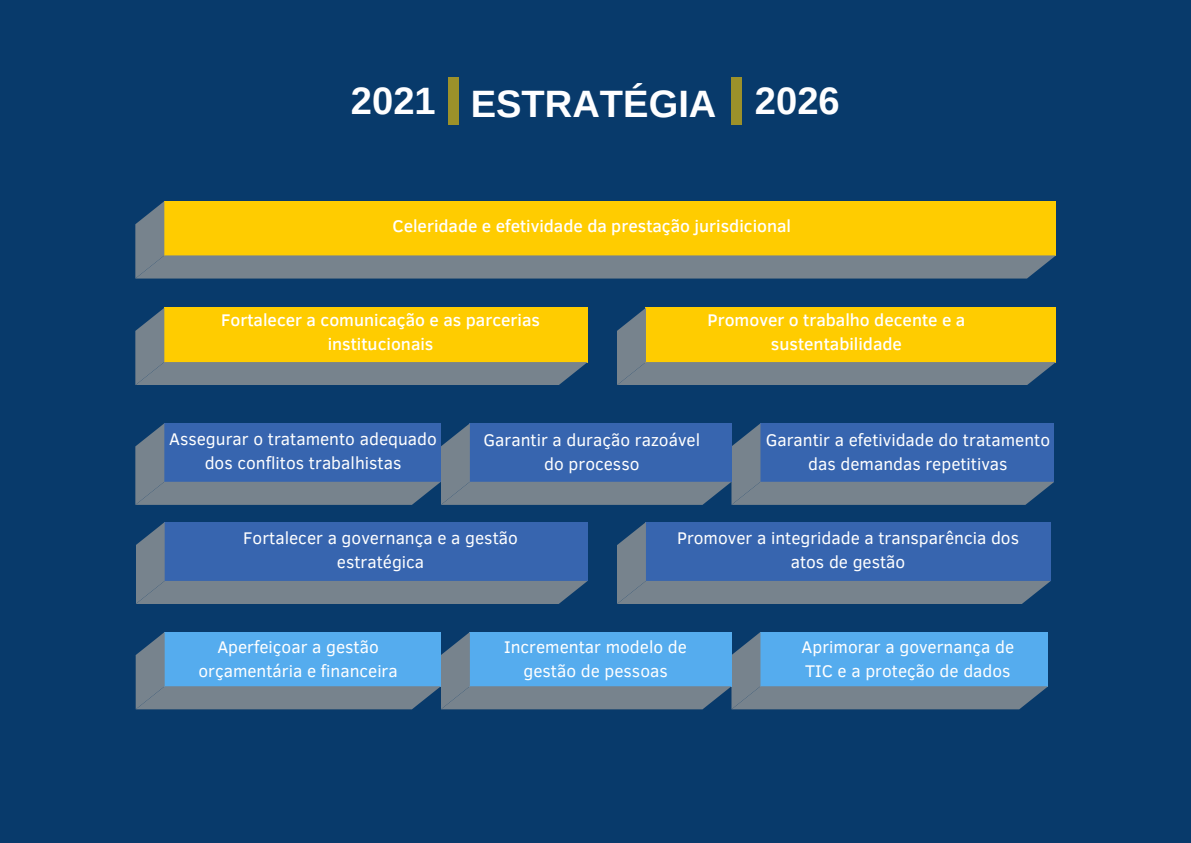
<style>
.page{position:relative;width:1191px;height:843px;background:#fff}
.page>*{position:absolute;margin:0;border:0;box-sizing:border-box;transform-origin:0 0}
.t1{font:700 38.1px "Arimo";color:#fefeff}
.t2{font:17.3px/24.2px "Clear Sans";color:#fff;text-align:center}
.t3{font:500 17.3px/24px "Clear Sans";color:#fff;text-align:center}
</style>
<div class="page">
<div style="left:0;top:0;width:1190px;height:842px;background:#083a6b"></div>
<svg style="left:135px;top:308px;width:452px;height:77px;background:#cdb130"></svg>
<svg style="left:617px;top:308px;width:438px;height:77px;background:#cdb130"></svg>
<svg style="left:135px;top:201px;width:920px;height:77px;background:#d3b42c"></svg>
<svg style="left:136px;top:522px;width:451px;height:81px;background:#496da3"></svg>
<svg style="left:617px;top:522px;width:433px;height:81px;background:#496da3"></svg>
<svg style="left:135px;top:423px;width:919px;height:81px;background:#4a6da2"></svg>
<svg style="left:136px;top:632px;width:912px;height:77px;background:#5e9bc9"></svg>
<div style="left:448px;top:77px;width:10px;height:48px;background:#9c912a"></div>
<div style="left:731px;top:77px;width:10px;height:48px;background:#9c912a"></div>
<h1 class="t1" style="left:351px;top:83px;width:490px">2021 ESTRATÉGIA 2026</h1>
<p class="t3" style="left:392px;top:212px;width:400px">Celeridade e efetividade da prestação jurisdicional</p>
<p class="t3" style="left:221px;top:307px;width:320px">Fortalecer a comunicação e as parcerias institucionais</p>
<p class="t3" style="left:707px;top:307px;width:259px">Promover o trabalho decente e a sustentabilidade</p>
<p class="t2" style="left:169px;top:425px;width:269px">Assegurar o tratamento adequado dos conflitos trabalhistas</p>
<p class="t2" style="left:483px;top:426px;width:218px">Garantir a duração razoável do processo</p>
<p class="t2" style="left:765px;top:426px;width:286px">Garantir a efetividade do tratamento das demandas repetitivas</p>
<p class="t2" style="left:243px;top:524px;width:276px">Fortalecer a governança e a gestão estratégica</p>
<p class="t2" style="left:677px;top:524px;width:343px">Promover a integridade a transparência dos atos de gestão</p>
<p class="t2" style="left:198px;top:633px;width:201px">Aperfeiçoar a gestão orçamentária e financeira</p>
<p class="t2" style="left:504px;top:633px;width:184px">Incrementar modelo de gestão de pessoas</p>
<p class="t2" style="left:801px;top:633px;width:214px;text-align:left">Aprimorar a governança de<br>TIC e a proteção de dados</p>
</div>
